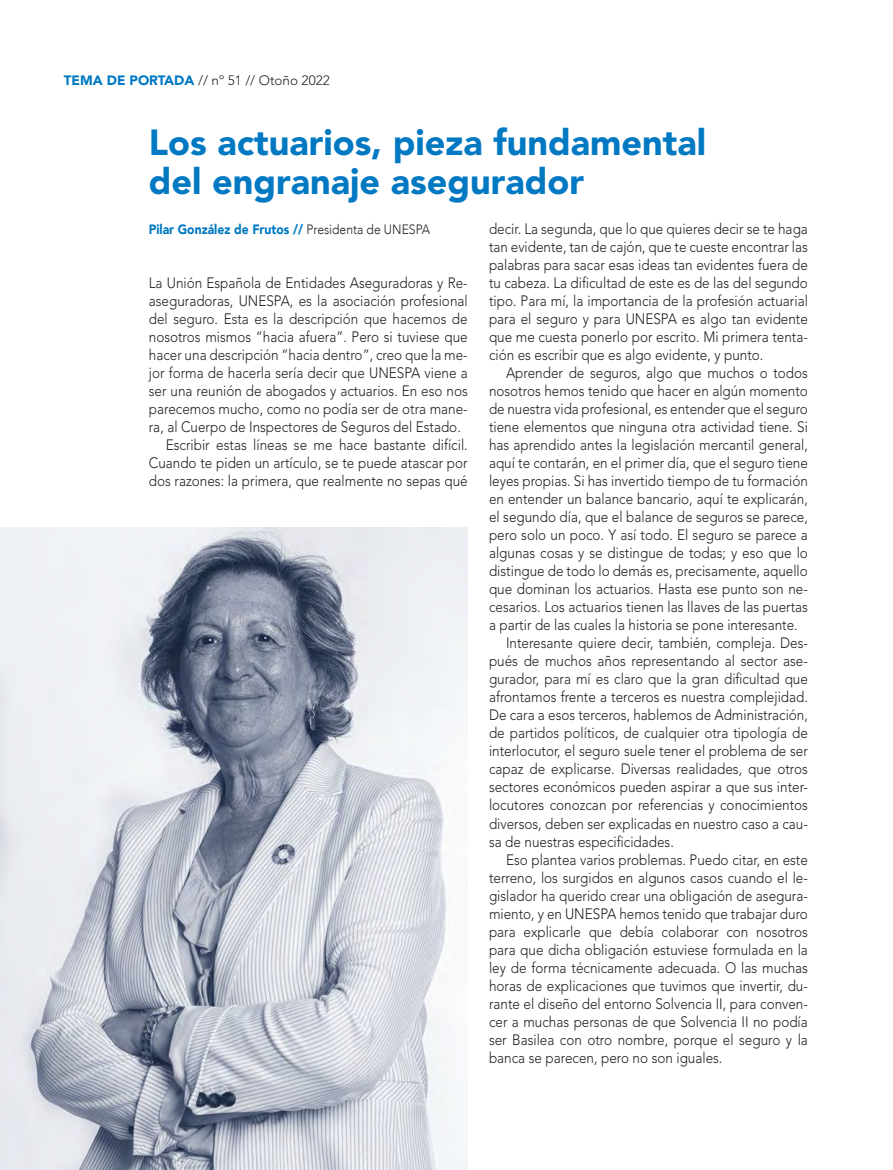
<style>
.page{position:relative;width:893px;height:1170px;background:#fff}
.page>*{position:absolute;margin:0;border:0;box-sizing:border-box;transform-origin:0 0}
.t1{font:900 36px/39px "Avenir LT Std";color:#0079c2}
.t2{font:300 15px/18px "Avenir LT Std";color:#231f20;text-align:justify;scale:.9 1}
.t3{font:900 13.5px "Avenir";color:#0079c2;scale:.9 1}
.t4{font:300 13.5px "Avenir LT Std";color:#231f20}
.s1{font-weight:900;color:#0079c2}
.s2{font-weight:300;color:#231f20}
</style>
<div class="page">
<img style="left:0;top:527px;width:468px;height:642px">
<p class="t4" style="left:64px;top:72px;width:267px"><span class="s1">TEMA DE PORTADA</span> // nº 51 // Otoño 2022</p>
<h1 class="t1" style="left:149px;top:123px;width:559px">Los actuarios, pieza fundamental del engranaje asegurador</h1>
<p class="t3" style="left:149px;top:218px;width:314px">Pilar González de Frutos // <span class="s2">Presidenta de UNESPA</span></p>
<p class="t2" style="left:489px;top:220px;width:356px">decir. La segunda, que lo que quieres decir se te haga tan evidente, tan de cajón, que te cueste encontrar las palabras para sacar esas ideas tan evidentes fuera de tu cabeza. La dificultad de este es de las del segundo tipo. Para mí, la importancia de la profesión actuarial para el seguro y para UNESPA es algo tan evidente que me cuesta ponerlo por escrito. Mi primera tenta&shy;ción es escribir que es algo evidente, y punto.</p>
<p class="t2" style="left:506px;top:364px;width:337px">Aprender de seguros, algo que muchos o todos</p>
<p class="t2" style="left:489px;top:382px;width:356px">nosotros hemos tenido que hacer en algún momento</p>
<p class="t2" style="left:489px;top:400px;width:356px">de nuestra vida profesional, es entender que el seguro</p>
<p class="t2" style="left:489px;top:418px;width:356px">tiene elementos que ninguna otra actividad tiene. Si</p>
<p class="t2" style="left:489px;top:436px;width:356px">has aprendido antes la legislación mercantil general,</p>
<p class="t2" style="left:489px;top:454px;width:356px">aquí te contarán, en el primer día, que el seguro tiene</p>
<p class="t2" style="left:489px;top:472px;width:356px">leyes propias. Si has invertido tiempo de tu formación</p>
<p class="t2" style="left:489px;top:490px;width:356px">en entender un balance bancario, aquí te explicarán,</p>
<p class="t2" style="left:489px;top:508px;width:356px">el segundo día, que el balance de seguros se parece,</p>
<p class="t2" style="left:489px;top:526px;width:356px">pero solo un poco. Y así todo. El seguro se parece a</p>
<p class="t2" style="left:489px;top:544px;width:356px">algunas cosas y se distingue de todas; y eso que lo</p>
<p class="t2" style="left:489px;top:562px;width:356px">distingue de todo lo demás es, precisamente, aquello</p>
<p class="t2" style="left:489px;top:580px;width:356px">que dominan los actuarios. Hasta ese punto son ne-</p>
<p class="t2" style="left:489px;top:598px;width:356px">cesarios. Los actuarios tienen las llaves de las puertas</p>
<p class="t2" style="left:489px;top:616px;width:344px">a partir de las cuales la historia se pone interesante.</p>
<p class="t2" style="left:506px;top:634px;width:337px">Interesante quiere decir, también, compleja. Des-</p>
<p class="t2" style="left:489px;top:652px;width:356px">pués de muchos años representando al sector ase-</p>
<p class="t2" style="left:489px;top:670px;width:356px">gurador, para mí es claro que la gran dificultad que</p>
<p class="t2" style="left:489px;top:688px;width:356px">afrontamos frente a terceros es nuestra complejidad.</p>
<p class="t2" style="left:489px;top:706px;width:356px">De cara a esos terceros, hablemos de Administración,</p>
<p class="t2" style="left:489px;top:724px;width:356px">de partidos políticos, de cualquier otra tipología de</p>
<p class="t2" style="left:489px;top:742px;width:356px">interlocutor, el seguro suele tener el problema de ser</p>
<p class="t2" style="left:489px;top:760px;width:356px">capaz de explicarse. Diversas realidades, que otros</p>
<p class="t2" style="left:489px;top:778px;width:356px">sectores económicos pueden aspirar a que sus inter-</p>
<p class="t2" style="left:489px;top:796px;width:356px">locutores conozcan por referencias y conocimientos</p>
<p class="t2" style="left:489px;top:814px;width:356px">diversos, deben ser explicadas en nuestro caso a cau-</p>
<p class="t2" style="left:489px;top:832px;width:207px">sa de nuestras especificidades.</p>
<p class="t2" style="left:506px;top:850px;width:337px">Eso plantea varios problemas. Puedo citar, en este</p>
<p class="t2" style="left:489px;top:868px;width:356px">terreno, los surgidos en algunos casos cuando el le-</p>
<p class="t2" style="left:489px;top:886px;width:356px">gislador ha querido crear una obligación de asegura-</p>
<p class="t2" style="left:489px;top:904px;width:356px">miento, y en UNESPA hemos tenido que trabajar duro</p>
<p class="t2" style="left:489px;top:922px;width:356px">para explicarle que debía colaborar con nosotros</p>
<p class="t2" style="left:489px;top:940px;width:356px">para que dicha obligación estuviese formulada en la</p>
<p class="t2" style="left:489px;top:958px;width:356px">ley de forma técnicamente adecuada. O las muchas</p>
<p class="t2" style="left:489px;top:976px;width:356px">horas de explicaciones que tuvimos que invertir, du-</p>
<p class="t2" style="left:489px;top:994px;width:356px">rante el diseño del entorno Solvencia II, para conven-</p>
<p class="t2" style="left:489px;top:1012px;width:356px">cer a muchas personas de que Solvencia II no podía</p>
<p class="t2" style="left:489px;top:1030px;width:356px">ser Basilea con otro nombre, porque el seguro y la</p>
<p class="t2" style="left:489px;top:1048px;width:261px">banca se parecen, pero no son iguales.</p>
<p class="t2" style="left:149px;top:274px;width:356px">La Unión Española de Entidades Aseguradoras y Re-</p>
<p class="t2" style="left:149px;top:292px;width:356px">aseguradoras, UNESPA, es la asociación profesional</p>
<p class="t2" style="left:149px;top:310px;width:356px">del seguro. Esta es la descripción que hacemos de</p>
<p class="t2" style="left:149px;top:328px;width:356px">nosotros mismos “hacia afuera”. Pero si tuviese que</p>
<p class="t2" style="left:149px;top:346px;width:356px">hacer una descripción “hacia dentro”, creo que la me-</p>
<p class="t2" style="left:149px;top:364px;width:356px">jor forma de hacerla sería decir que UNESPA viene a</p>
<p class="t2" style="left:149px;top:382px;width:356px">ser una reunión de abogados y actuarios. En eso nos</p>
<p class="t2" style="left:149px;top:400px;width:356px">parecemos mucho, como no podía ser de otra mane-</p>
<p class="t2" style="left:149px;top:418px;width:348px">ra, al Cuerpo de Inspectores de Seguros del Estado.</p>
<p class="t2" style="left:166px;top:436px;width:337px">Escribir estas líneas se me hace bastante difícil.</p>
<p class="t2" style="left:149px;top:454px;width:356px">Cuando te piden un artículo, se te puede atascar por</p>
<p class="t2" style="left:149px;top:472px;width:356px">dos razones: la primera, que realmente no sepas qué</p>
</div>
